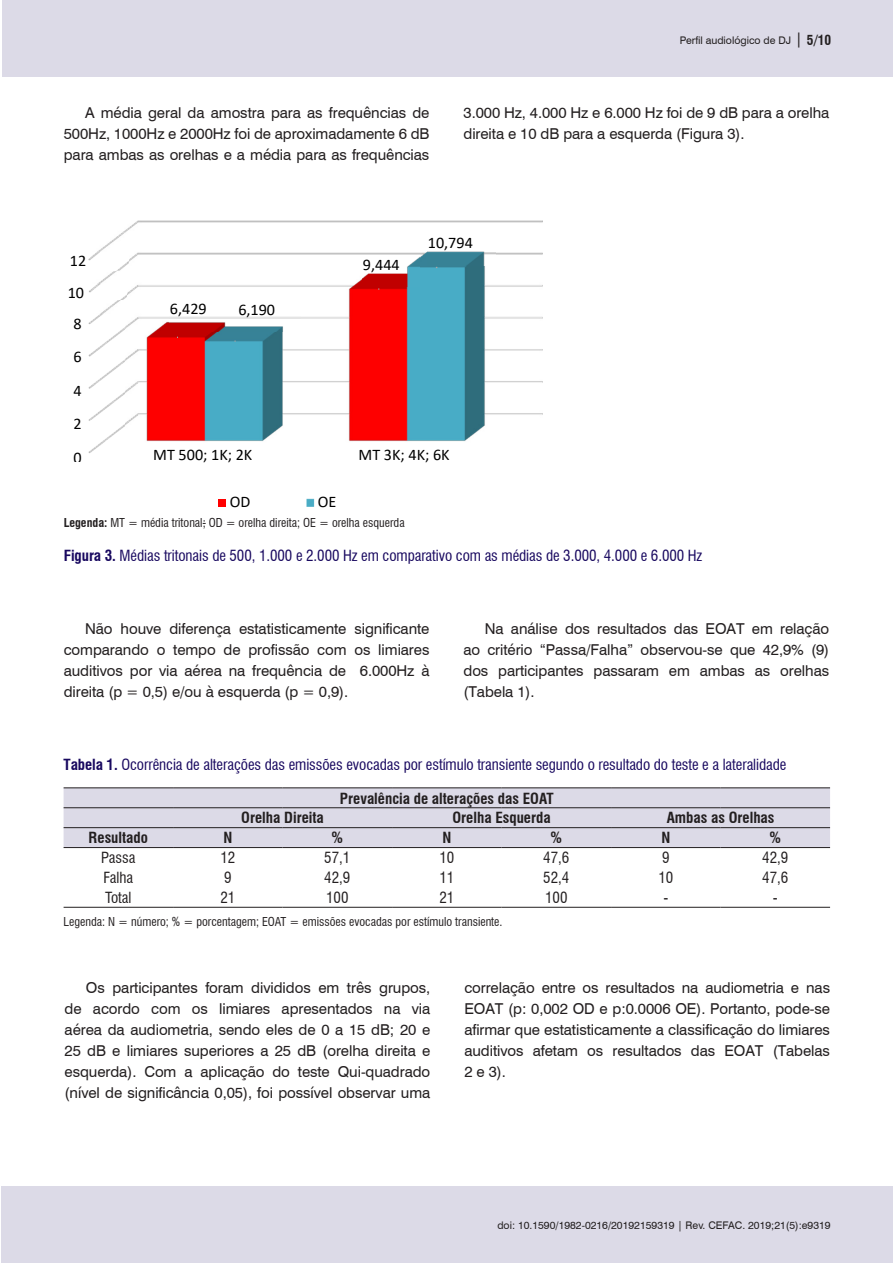
<style>
.page{position:relative;width:893px;height:1263px;background:#fff}
.page>*{position:absolute;margin:0;border:0;box-sizing:border-box;transform-origin:0 0}
.t1{font:16.2px/33.6px "Calibri";color:#000;text-align:justify}
.Corpo_do_texto{font:15px/21px "Swiss 721 BT";letter-spacing:-.005em;color:#231f20;text-align:justify}
.Titulo_tabelas_e_gr{font:condensed 15px "Swiss 721 BT";letter-spacing:-.005em;color:#18085f}
.Texto_tabelas{font:700 condensed 15px "Swiss 721 BT";color:#231f20}
.Texto_tabelas-2{font:condensed 15px "Swiss 721 BT";color:#231f20}
.Legendas{font:condensed 12px "Swiss 721 BT";color:#231f20}
.t2{font:10.5px "Swiss 721 BT";color:#231f20}
.s1{font-size:15px}
.s2{font-weight:700;font-stretch:condensed;font-size:13.5px}
.s3{font-weight:700}
</style>
<div class="page">
<div style="left:1px;top:1186px;width:892px;height:77px;background:#dcdae7"></div>
<div style="left:2px;top:0;width:891px;height:77px;background:#dcdae7"></div>
<svg style="left:97px;top:220px;width:446px;height:287px"></svg>
<img style="left:229px;top:494px;width:152px;height:13px">
<img style="left:358px;top:447px;width:120px;height:28px">
<img style="left:153px;top:447px;width:115px;height:44px">
<img style="left:88px;top:314px;width:37px;height:148px">
<img style="left:169px;top:301px;width:132px;height:30px">
<img style="left:89px;top:284px;width:37px;height:15px">
<img style="left:363px;top:256px;width:56px;height:31px">
<img style="left:88px;top:252px;width:40px;height:18px">
<img style="left:428px;top:234px;width:68px;height:32px">
<div style="left:64px;top:788px;width:766px;height:59px;background:#dcdae7"></div>
<hr style="left:64px;top:807px;width:109px;height:1px;background:#231f20">
<hr style="left:173px;top:807px;width:110px;height:1px;background:#231f20">
<hr style="left:283px;top:807px;width:109px;height:1px;background:#231f20">
<hr style="left:392px;top:807px;width:110px;height:1px;background:#231f20">
<hr style="left:502px;top:807px;width:109px;height:1px;background:#231f20">
<hr style="left:611px;top:807px;width:110px;height:1px;background:#231f20">
<hr style="left:721px;top:807px;width:109px;height:1px;background:#231f20">
<hr style="left:64px;top:787px;width:109px;height:1px;background:#231f20">
<hr style="left:173px;top:787px;width:110px;height:1px;background:#231f20">
<hr style="left:283px;top:787px;width:109px;height:1px;background:#231f20">
<hr style="left:392px;top:787px;width:110px;height:1px;background:#231f20">
<hr style="left:502px;top:787px;width:109px;height:1px;background:#231f20">
<hr style="left:611px;top:787px;width:110px;height:1px;background:#231f20">
<hr style="left:721px;top:787px;width:109px;height:1px;background:#231f20">
<hr style="left:64px;top:907px;width:109px;height:1px;background:#231f20">
<hr style="left:173px;top:907px;width:110px;height:1px;background:#231f20">
<hr style="left:283px;top:907px;width:109px;height:1px;background:#231f20">
<hr style="left:392px;top:907px;width:110px;height:1px;background:#231f20">
<hr style="left:502px;top:907px;width:109px;height:1px;background:#231f20">
<hr style="left:611px;top:907px;width:110px;height:1px;background:#231f20">
<hr style="left:721px;top:907px;width:109px;height:1px;background:#231f20">
<hr style="left:64px;top:827px;width:109px;height:1px;background:#231f20">
<hr style="left:173px;top:827px;width:110px;height:1px;background:#231f20">
<hr style="left:283px;top:827px;width:109px;height:1px;background:#231f20">
<hr style="left:392px;top:827px;width:110px;height:1px;background:#231f20">
<hr style="left:502px;top:827px;width:109px;height:1px;background:#231f20">
<hr style="left:611px;top:827px;width:110px;height:1px;background:#231f20">
<hr style="left:721px;top:827px;width:109px;height:1px;background:#231f20">
<hr style="left:64px;top:847px;width:109px;height:1px;background:#231f20">
<hr style="left:173px;top:847px;width:110px;height:1px;background:#231f20">
<hr style="left:283px;top:847px;width:109px;height:1px;background:#231f20">
<hr style="left:392px;top:847px;width:110px;height:1px;background:#231f20">
<hr style="left:502px;top:847px;width:109px;height:1px;background:#231f20">
<hr style="left:611px;top:847px;width:110px;height:1px;background:#231f20">
<hr style="left:721px;top:847px;width:109px;height:1px;background:#231f20">
<p class="Corpo_do_texto" style="left:64px;top:101px;width:367px;text-indent:21px">A média geral da amostra para as frequências de 500Hz, 1000Hz e 2000Hz foi de aproximadamente 6 dB para ambas as orelhas e a média para as frequências</p>
<p class="t2" style="left:680px;top:33px;width:153px">Perfil audiológico de DJ <span class="s1">|</span> <span class="s2">5/10</span></p>
<p class="Corpo_do_texto" style="left:463px;top:101px;width:367px">3.000 Hz, 4.000 Hz e 6.000 Hz foi de 9 dB para a orelha direita e 10 dB para a esquerda (Figura 3).</p>
<p class="t1" style="left:70px;top:244px;width:18px">12</p>
<p class="t1" style="left:363px;top:247px;width:38px">9,444</p>
<p class="t1" style="left:68px;top:276px;width:18px">10</p>
<p class="t1" style="left:428px;top:225px;width:46px">10,794</p>
<p class="t1" style="left:74px;top:306px;width:10px">8<br>6<br>4<br>2<br>0</p>
<p class="t1" style="left:170px;top:291px;width:38px">6,429</p>
<p class="t1" style="left:238px;top:292px;width:38px">6,190</p>
<p class="t1" style="left:153px;top:438px;width:101px">MT 500; 1K; 2K</p>
<p class="t1" style="left:359px;top:438px;width:93px">MT 3K; 4K; 6K</p>
<p class="t1" style="left:230px;top:484px;width:22px">OD</p>
<p class="t1" style="left:318px;top:484px;width:20px">OE</p>
<p class="Legendas" style="left:64px;top:516px;width:342px"><span class="s3">Legenda:</span> MT = média tritonal; OD = orelha direita; OE = orelha esquerda</p>
<p class="Titulo_tabelas_e_gr" style="left:64px;top:547px;width:640px"><span class="s3">Figura 3.</span> Médias tritonais de 500, 1.000 e 2.000 Hz em comparativo com as médias de 3.000, 4.000 e 6.000 Hz</p>
<p class="Corpo_do_texto" style="left:64px;top:617px;width:367px;text-indent:21px">Não houve diferença estatisticamente significante comparando o tempo de profissão com os limiares auditivos por via aérea na frequência de 6.000Hz à direita (p = 0,5) e/ou à esquerda (p = 0,9).</p>
<p class="Corpo_do_texto" style="left:463px;top:617px;width:367px;text-indent:21px">Na análise dos resultados das EOAT em relação ao critério “Passa/Falha” observou-se que 42,9% (9) dos participantes passaram em ambas as orelhas (Tabela 1).</p>
<p class="Titulo_tabelas_e_gr" style="left:64px;top:756px;width:724px"><span class="s3">Tabela 1.</span> Ocorrência de alterações das emissões evocadas por estímulo transiente segundo o resultado do teste e a lateralidade</p>
<p class="Texto_tabelas" style="left:340px;top:789px;width:215px">Prevalência de alterações das EOAT</p>
<p class="Texto_tabelas" style="left:241px;top:809px;width:84px">Orelha Direita</p>
<p class="Texto_tabelas" style="left:452px;top:809px;width:100px">Orelha Esquerda</p>
<p class="Texto_tabelas" style="left:667px;top:809px;width:109px">Ambas as Orelhas</p>
<p class="Texto_tabelas" style="left:89px;top:829px;width:61px">Resultado</p>
<p class="Texto_tabelas" style="left:223px;top:829px;width:10px">N</p>
<p class="Texto_tabelas" style="left:332px;top:829px;width:13px">%</p>
<p class="Texto_tabelas" style="left:442px;top:829px;width:10px">N</p>
<p class="Texto_tabelas" style="left:550px;top:829px;width:13px">%</p>
<p class="Texto_tabelas" style="left:661px;top:829px;width:10px">N</p>
<p class="Texto_tabelas" style="left:769px;top:829px;width:13px">%</p>
<p class="Texto_tabelas-2" style="left:101px;top:849px;width:36px">Passa</p>
<p class="Texto_tabelas-2" style="left:220px;top:849px;width:16px">12</p>
<p class="Texto_tabelas-2" style="left:324px;top:849px;width:28px">57,1</p>
<p class="Texto_tabelas-2" style="left:439px;top:849px;width:16px">10</p>
<p class="Texto_tabelas-2" style="left:543px;top:849px;width:28px">47,6</p>
<p class="Texto_tabelas-2" style="left:662px;top:849px;width:9px">9</p>
<p class="Texto_tabelas-2" style="left:762px;top:849px;width:28px">42,9</p>
<p class="Texto_tabelas-2" style="left:104px;top:869px;width:31px">Falha</p>
<p class="Texto_tabelas-2" style="left:224px;top:869px;width:9px">9</p>
<p class="Texto_tabelas-2" style="left:324px;top:869px;width:28px">42,9</p>
<p class="Texto_tabelas-2" style="left:439px;top:869px;width:16px">11</p>
<p class="Texto_tabelas-2" style="left:543px;top:869px;width:28px">52,4</p>
<p class="Texto_tabelas-2" style="left:658px;top:869px;width:16px">10</p>
<p class="Texto_tabelas-2" style="left:762px;top:869px;width:28px">47,6</p>
<p class="Texto_tabelas-2" style="left:105px;top:888px;width:28px">Total</p>
<p class="Texto_tabelas-2" style="left:220px;top:888px;width:16px">21</p>
<p class="Texto_tabelas-2" style="left:326px;top:888px;width:24px">100</p>
<p class="Texto_tabelas-2" style="left:439px;top:888px;width:16px">21</p>
<p class="Texto_tabelas-2" style="left:545px;top:888px;width:24px">100</p>
<p class="Texto_tabelas-2" style="left:663px;top:888px;width:6px">-</p>
<p class="Texto_tabelas-2" style="left:773px;top:888px;width:6px">-</p>
<p class="Legendas" style="left:64px;top:915px;width:440px">Legenda: N = número; % = porcentagem; EOAT = emissões evocadas por estímulo transiente.</p>
<p class="Corpo_do_texto" style="left:65px;top:976px;width:367px;text-indent:21px">Os participantes foram divididos em três grupos, de acordo com os limiares apresentados na via aérea da audiometria, sendo eles de 0 a 15 dB; 20 e 25 dB e limiares superiores a 25 dB (orelha direita e esquerda). Com a aplicação do teste Qui-quadrado (nível de significância 0,05), foi possível observar uma</p>
<p class="Corpo_do_texto" style="left:464px;top:976px;width:367px">correlação entre os resultados na audiometria e nas EOAT (p: 0,002 OD e p:0.0006 OE). Portanto, pode-se afirmar que estatisticamente a classificação do limiares auditivos afetam os resultados das EOAT (Tabelas 2 e 3).</p>
<p class="t2" style="left:497px;top:1218px;width:335px">doi: 10.1590/1982-0216/20192159319 | Rev. CEFAC. 2019;21(5):e9319</p>
</div>
